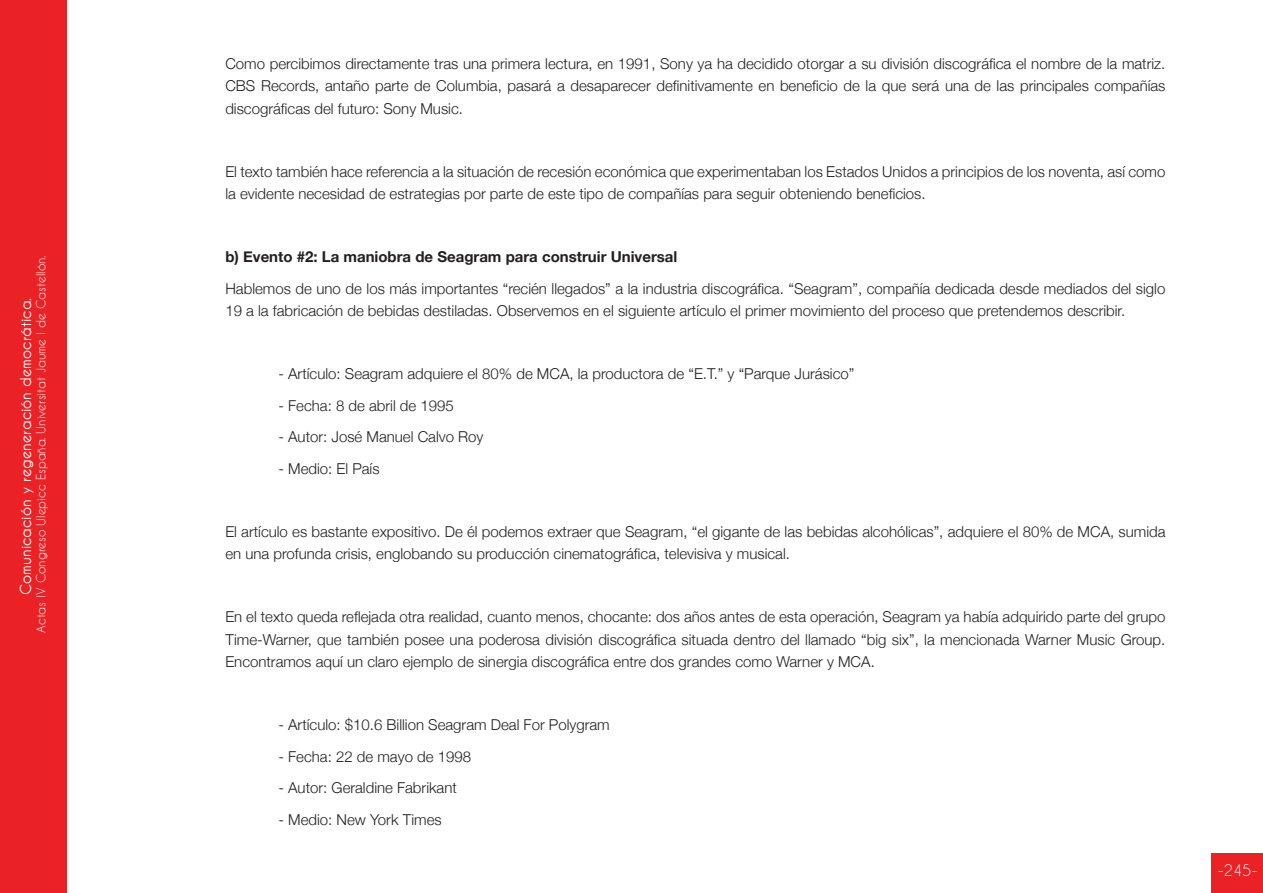
<style>
.page{position:relative;width:1263px;height:893px;background:#fff}
.page>*{position:absolute;margin:0;border:0;box-sizing:border-box;transform-origin:0 0}
.t1{font:300 15px/22.5px "Helvetica Neue";color:#231f20}
.t2{font:700 15px "Caviar Dreams";color:#fff}
.t3{font:15px "Caviar Dreams";color:#fff}
.t4{font:12px "Caviar Dreams";color:#fff}
.s1{font-weight:700}
</style>
<div class="page">
<div style="left:0;top:0;width:67px;height:893px;background:#eb2225"></div>
<div style="left:1212px;top:853px;width:51px;height:40px;background:#eb2225"></div>
<p class="t4" style="left:34px;top:633px;width:379px;rotate:-90deg">Actas IV Congreso Ulepicc España. Universitat Jaume I de Castellón.</p>
<p class="t2" style="left:17px;top:595px;width:299px;rotate:-90deg">Comunicación y regeneración democrática.</p>
<p class="t1" style="left:225px;top:52px;width:942px;text-align:justify">Como percibimos directamente tras una primera lectura, en 1991, Sony ya ha decidido otorgar a su división discográfica el nombre de la matriz.<br>CBS Records, antaño parte de Columbia, pasará a desaparecer definitivamente en beneficio de la que será una de las principales compañías discográficas del futuro: Sony Music.</p>
<p class="t1" style="left:225px;top:160px;width:941px">El texto también hace referencia a la situación de recesión económica que experimentaban los Estados Unidos a principios de los noventa, así como la evidente necesidad de estrategias por parte de este tipo de compañías para seguir obteniendo beneficios.</p>
<p class="t1" style="left:225px;top:241px;width:941px;line-height:31.5px"><span class="s1">b) Evento #2: La maniobra de Seagram para construir Universal<br></span>Hablemos de uno de los más importantes “recién llegados” a la industria discográfica. “Seagram”, compañía dedicada desde mediados del siglo</p>
<p class="t1" style="left:225px;top:299px;width:901px">19 a la fabricación de bebidas destiladas. Observemos en el siguiente artículo el primer movimiento del proceso que pretendemos describir.</p>
<p class="t1" style="left:278px;top:362px;width:577px">- Artículo: Seagram adquiere el 80% de MCA, la productora de “E.T.” y “Parque Jurásico”</p>
<p class="t1" style="left:278px;top:394px;width:177px">- Fecha: 8 de abril de 1995</p>
<p class="t1" style="left:278px;top:425px;width:207px">- Autor: José Manuel Calvo Roy</p>
<p class="t1" style="left:278px;top:457px;width:103px">- Medio: El País</p>
<p class="t1" style="left:225px;top:520px;width:942px">El artículo es bastante expositivo. De él podemos extraer que Seagram, “el gigante de las bebidas alcohólicas”, adquiere el 80% de MCA, sumida en una profunda crisis, englobando su producción cinematográfica, televisiva y musical.</p>
<p class="t1" style="left:225px;top:605px;width:941px;text-align:justify">En el texto queda reflejada otra realidad, cuanto menos, chocante: dos años antes de esta operación, Seagram ya había adquirido parte del grupo Time-Warner, que también posee una poderosa división discográfica situada dentro del llamado “big six”, la mencionada Warner Music Group.<br>Encontramos aquí un claro ejemplo de sinergia discográfica entre dos grandes como Warner y MCA.</p>
<p class="t1" style="left:278px;top:713px;width:333px">- Artículo: $10.6 Billion Seagram Deal For Polygram</p>
<p class="t1" style="left:278px;top:745px;width:194px">- Fecha: 22 de mayo de 1998</p>
<p class="t1" style="left:278px;top:776px;width:180px">- Autor: Geraldine Fabrikant</p>
<p class="t1" style="left:278px;top:808px;width:165px">- Medio: New York Times</p>
<p class="t3" style="left:1218px;top:862px;width:41px">-245-</p>
</div>
